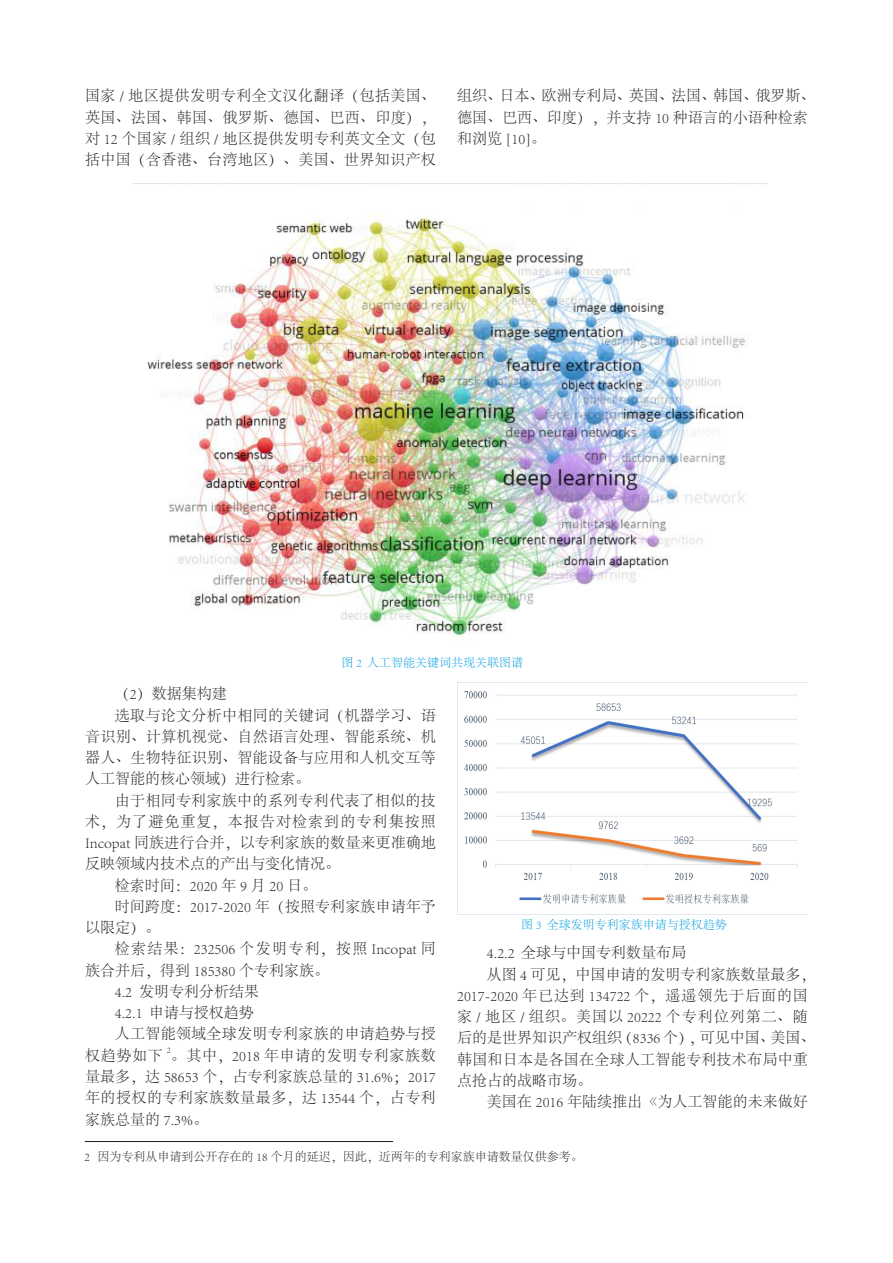
<style>
.page{position:relative;width:893px;height:1263px;background:#fff}
.page>*{position:absolute;margin:0;border:0;box-sizing:border-box;transform-origin:0 0}
.t1{font:300 15px/21.3px "Adobe Song Std";letter-spacing:.005em;color:#231f20}
.脚注样式-2行{font:300 12px "Adobe Song Std";color:#231f20}
.表名称{font:300 12px "Adobe Song Std";color:#009dde}
.t2{font:300 8.7px "Adobe Song Std";color:#231f20}
</style>
<div class="page">
<img style="left:134px;top:183px;width:633px;height:457px">
<hr style="left:85px;top:1141px;width:308px;height:1px;background:#231f20">
<img style="left:457px;top:683px;width:341px;height:231px">
<p class="t1" style="left:85px;top:86px;width:352px;text-align:justify">国家 / 地区提供发明专利全文汉化翻译（包括美国、英国、法国、韩国、俄罗斯、德国、巴西、印度），对 12 个国家 / 组织 / 地区提供发明专利英文全文（包括中国（含香港、台湾地区）、美国、世界知识产权</p>
<p class="t1" style="left:457px;top:86px;width:360px">组织、日本、欧洲专利局、英国、法国、韩国、俄罗斯、德国、巴西、印度），并支持 10 种语言的小语种检索和浏览 [10]。</p>
<p class="表名称" style="left:341px;top:656px;width:183px">图 2 人工智能关键词共现关联图谱</p>
<p class="t1" style="left:115px;top:684px;width:113px">（2）数据集构建</p>
<p class="t1" style="left:85px;top:705px;width:352px;text-align:justify;text-indent:30px">选取与论文分析中相同的关键词（机器学习、语音识别、计算机视觉、自然语言处理、智能系统、机器人、生物特征识别、智能设备与应用和人机交互等人工智能的核心领域）进行检索。</p>
<p class="t1" style="left:85px;top:790px;width:352px;text-align:justify;text-indent:30px">由于相同专利家族中的系列专利代表了相似的技术，为了避免重复，本报告对检索到的专利集按照Incopat 同族进行合并，以专利家族的数量来更准确地反映领域内技术点的产出与变化情况。</p>
<p class="t1" style="left:115px;top:875px;width:204px">检索时间：2020 年 9 月 20 日。</p>
<p class="t1" style="left:85px;top:896px;width:352px;text-indent:30px">时间跨度：2017-2020 年（按照专利家族申请年予以限定）。</p>
<p class="t1" style="left:85px;top:939px;width:352px;text-indent:30px">检索结果：232506 个发明专利，按照 Incopat 同族合并后，得到 185380 个专利家族。</p>
<p class="t1" style="left:115px;top:981px;width:146px">4.2 发明专利分析结果</p>
<p class="t1" style="left:115px;top:1003px;width:141px">4.2.1 申请与授权趋势</p>
<p class="t1" style="left:85px;top:1024px;width:352px;text-indent:30px">人工智能领域全球发明专利家族的申请趋势与授权趋势如下</p>
<p class="表名称" style="left:521px;top:918px;width:207px">图 3 全球发明专利家族申请与授权趋势</p>
<p class="t1" style="left:487px;top:943px;width:201px">4.2.2 全球与中国专利数量布局</p>
<p class="t1" style="left:457px;top:964px;width:360px;text-indent:30px">从图 4 可见，中国申请的发明专利家族数量最多，<br>2017-2020 年已达到 134722 个，遥遥领先于后面的国家 / 地区 / 组织。美国以 20222 个专利位列第二、随后的是世界知识产权组织（8336 个），可见中国、美国、韩国和日本是各国在全球人工智能专利技术布局中重点抢占的战略市场。</p>
<p class="t1" style="left:487px;top:1091px;width:322px">美国在 2016 年陆续推出《为人工智能的未来做好</p>
<p class="t1" style="left:85px;top:1045px;width:352px;text-align:justify;text-indent:86px">。其中，2018 年申请的发明专利家族数量最多，达 58653 个，占专利家族总量的 31.6%；2017年的授权的专利家族数量最多，达 13544 个，占专利家族总量的 7.3%。</p>
<p class="脚注样式-2行" style="left:85px;top:1150px;width:500px">2 因为专利从申请到公开存在的 18 个月的延迟，因此，近两年的专利家族申请数量仅供参考。</p>
<p class="t2" style="left:167px;top:1045px;width:6px">2</p>
</div>
